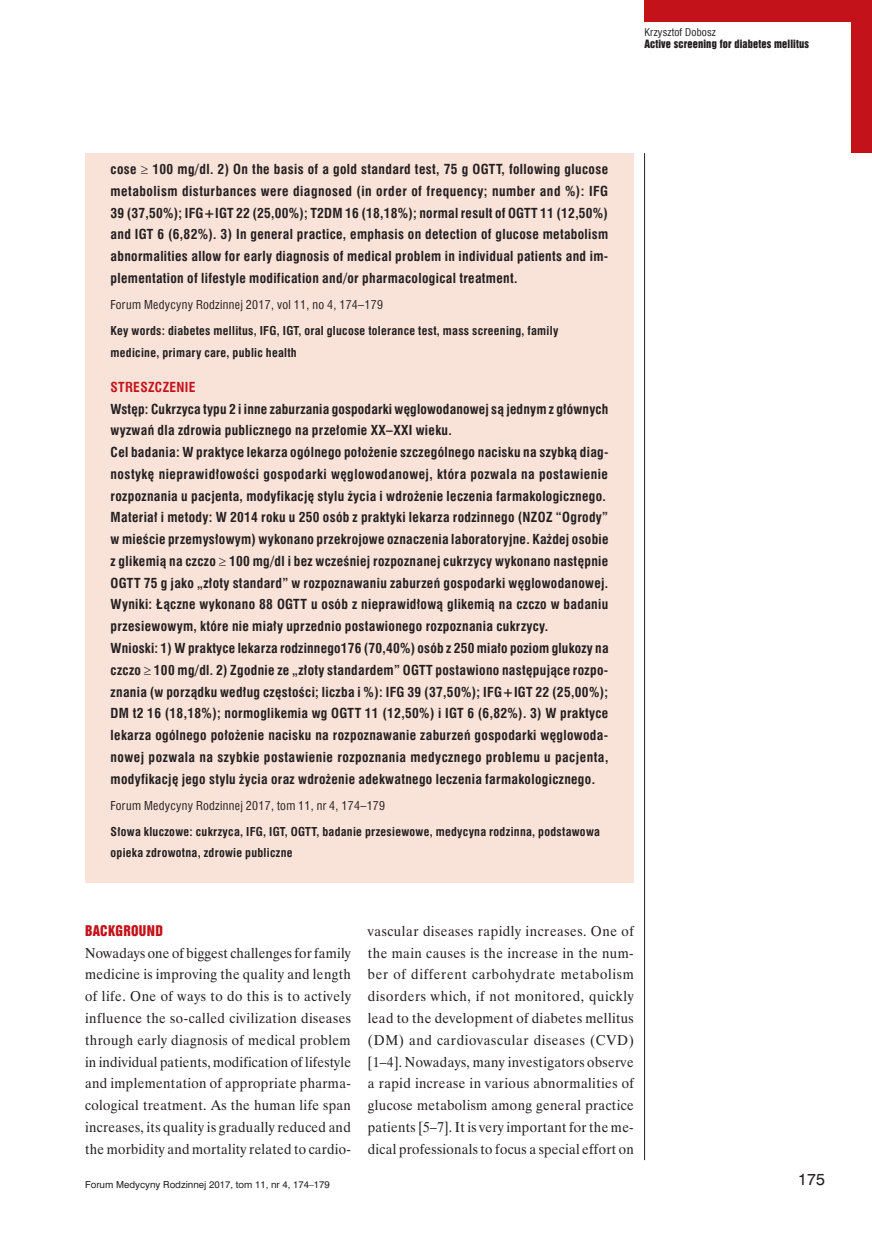
<style>
.page{position:relative;width:872px;height:1234px;background:#fff}
.page>*{position:absolute;margin:0;border:0;box-sizing:border-box;transform-origin:0 0}
.t1{font:15px "Swis 721 PL";color:#231f20}
._070_-_Tekst_-_pierw{font:14.25px/21.8px "Time Ibis EE";letter-spacing:.02em;color:#231f20;text-align:justify;scale:.95 1}
._032_-_Streszczenie{font:700 13.5px/21.8px "Swis 721 Cn EU";letter-spacing:.025em;color:#231f20;text-align:justify}
._033_-_Streszczenie{font:700 13.5px/21.8px "Swis 721 Cn EU";letter-spacing:.025em;color:#231f20;text-align:justify}
._031_-_Streszczenie{font:700 13.5px "Swis 721 Cn EU";letter-spacing:.025em;color:#c4121a}
._081_-_Śródtytuł_1{font:13.5px "Swis 921 EU";letter-spacing:.025em;color:#c4121a}
._034_-_Słowa_kluczow{font:700 12px/21.8px "Swis 721 Cn EU";letter-spacing:.025em;color:#231f20}
._034_-_adres_bibl_po{font:12px "Swis 721 Cn EU";letter-spacing:.025em;color:#231f20}
.t2{font:10.5px "Swis 921 EU";letter-spacing:.01em;color:#231f20}
.t3{font:10.5px "Swis 721 Cn EU";letter-spacing:.01em;color:#231f20}
.t4{font:9px "Swis 721 PL";color:#231f20}
</style>
<div class="page">
<hr style="left:644px;top:153px;width:1px;height:1006px;background:#231f20">
<div style="left:644px;top:0;width:228px;height:21px;background:#c4121a"></div>
<div style="left:850px;top:0;width:22px;height:153px;background:#c4121a"></div>
<div style="left:85px;top:153px;width:549px;height:729px;background:#f9e3d9"></div>
<p class="t3" style="left:644px;top:25px;width:73px">Krzysztof Dobosz</p>
<p class="t2" style="left:644px;top:37px;width:166px">Active screening for diabetes mellitus</p>
<p class="_033_-_Streszczenie" style="left:111px;top:159px;width:499px">cose ≥ 100 mg/dl. 2) On the basis of a gold standard test, 75 g OGTT, following glucose metabolism disturbances were diagnosed (in order of frequency; number and %): IFG 39 (37,50%); IFG+IGT 22 (25,00%); T2DM 16 (18,18%); normal result of OGTT 11 (12,50%) and IGT 6 (6,82%). 3) In general practice, emphasis on detection of glucose metabolism abnormalities allow for early diagnosis of medical problem in individual patients and im&shy;plementation of lifestyle modification and/or pharmacological treatment.</p>
<p class="_034_-_adres_bibl_po" style="left:111px;top:296px;width:274px">Forum Medycyny Rodzinnej 2017, vol 11, no 4, 174–179</p>
<p class="_034_-_Słowa_kluczow" style="left:111px;top:320px;width:449px">Key words: diabetes mellitus, IFG, IGT, oral glucose tolerance test, mass screening, family medicine, primary care, public health</p>
<p class="_031_-_Streszczenie" style="left:111px;top:378px;width:86px">STRESZCZENIE</p>
<p class="_032_-_Streszczenie" style="left:111px;top:398px;width:499px">Wstęp: Cukrzyca typu 2 i inne zaburzania gospodarki węglowodanowej są jednym z głównych wyzwań dla zdrowia publicznego na przełomie XX–XXI wieku.</p>
<p class="_032_-_Streszczenie" style="left:111px;top:442px;width:499px">Cel badania: W praktyce lekarza ogólnego położenie szczególnego nacisku na szybką diag&shy;nostykę nieprawidłowości gospodarki węglowodanowej, która pozwala na postawienie rozpoznania u pacjenta, modyfikację stylu życia i wdrożenie leczenia farmakologicznego.</p>
<p class="_032_-_Streszczenie" style="left:111px;top:507px;width:499px">Materiał i metody: W 2014 roku u 250 osób z praktyki lekarza rodzinnego (NZOZ “Ogrody” w mieście przemysłowym) wykonano przekrojowe oznaczenia laboratoryjne. Każdej osobie z glikemią na czczo ≥ 100 mg/dl i bez wcześniej rozpoznanej cukrzycy wykonano następnie OGTT 75 g jako „złoty standard” w rozpoznawaniu zaburzeń gospodarki węglowodanowej.<br>Wyniki: Łączne wykonano 88 OGTT u osób z nieprawidłową glikemią na czczo w badaniu przesiewowym, które nie miały uprzednio postawionego rozpoznania cukrzycy.</p>
<p class="_032_-_Streszczenie" style="left:111px;top:637px;width:499px">Wnioski: 1) W praktyce lekarza rodzinnego176 (70,40%) osób z 250 miało poziom glukozy na czczo ≥ 100 mg/dl. 2) Zgodnie ze „złoty standardem” OGTT postawiono następujące rozpo&shy;znania (w porządku według częstości; liczba i %): IFG 39 (37,50%); IFG+IGT 22 (25,00%); DM t2 16 (18,18%); normoglikemia wg OGTT 11 (12,50%) i IGT 6 (6,82%). 3) W praktyce lekarza ogólnego położenie nacisku na rozpoznawanie zaburzeń gospodarki węglowoda&shy;nowej pozwala na szybkie postawienie rozpoznania medycznego problemu u pacjenta, modyfikację jego stylu życia oraz wdrożenie adekwatnego leczenia farmakologicznego.</p>
<p class="_034_-_adres_bibl_po" style="left:111px;top:797px;width:276px">Forum Medycyny Rodzinnej 2017, tom 11, nr 4, 174–179</p>
<p class="_034_-_Słowa_kluczow" style="left:111px;top:820px;width:491px">Słowa kluczowe: cukrzyca, IFG, IGT, OGTT, badanie przesiewowe, medycyna rodzinna, podstawowa opieka zdrowotna, zdrowie publiczne</p>
<p class="_081_-_Śródtytuł_1" style="left:85px;top:921px;width:79px">BACKGROUND</p>
<p class="_070_-_Tekst_-_pierw" style="left:85px;top:941px;width:281px">Nowadays one of biggest challenges for family medicine is improving the quality and length of life. One of ways to do this is to actively influence the so-called civilization diseases through early diagnosis of medical problem in individual patients, modification of lifestyle and implementation of appropriate pharma&shy;cological treatment. As the human life span increases, its quality is gradually reduced and the morbidity and mortality related to cardio-</p>
<p class="_070_-_Tekst_-_pierw" style="left:368px;top:919px;width:281px">vascular diseases rapidly increases. One of the main causes is the increase in the num&shy;ber of different carbohydrate metabolism disorders which, if not monitored, quickly lead to the development of diabetes mellitus (DM) and cardiovascular diseases (CVD) [1–4]. Nowadays, many investigators observe a rapid increase in various abnormalities of glucose metabolism among general practice patients [5–7]. It is very important for the me&shy;dical professionals to focus a special effort on</p>
<p class="t4" style="left:85px;top:1178px;width:246px">Forum Medycyny Rodzinnej 2017, tom 11, nr 4, 174–179</p>
<p class="t1" style="left:798px;top:1169px;width:29px">175</p>
</div>
